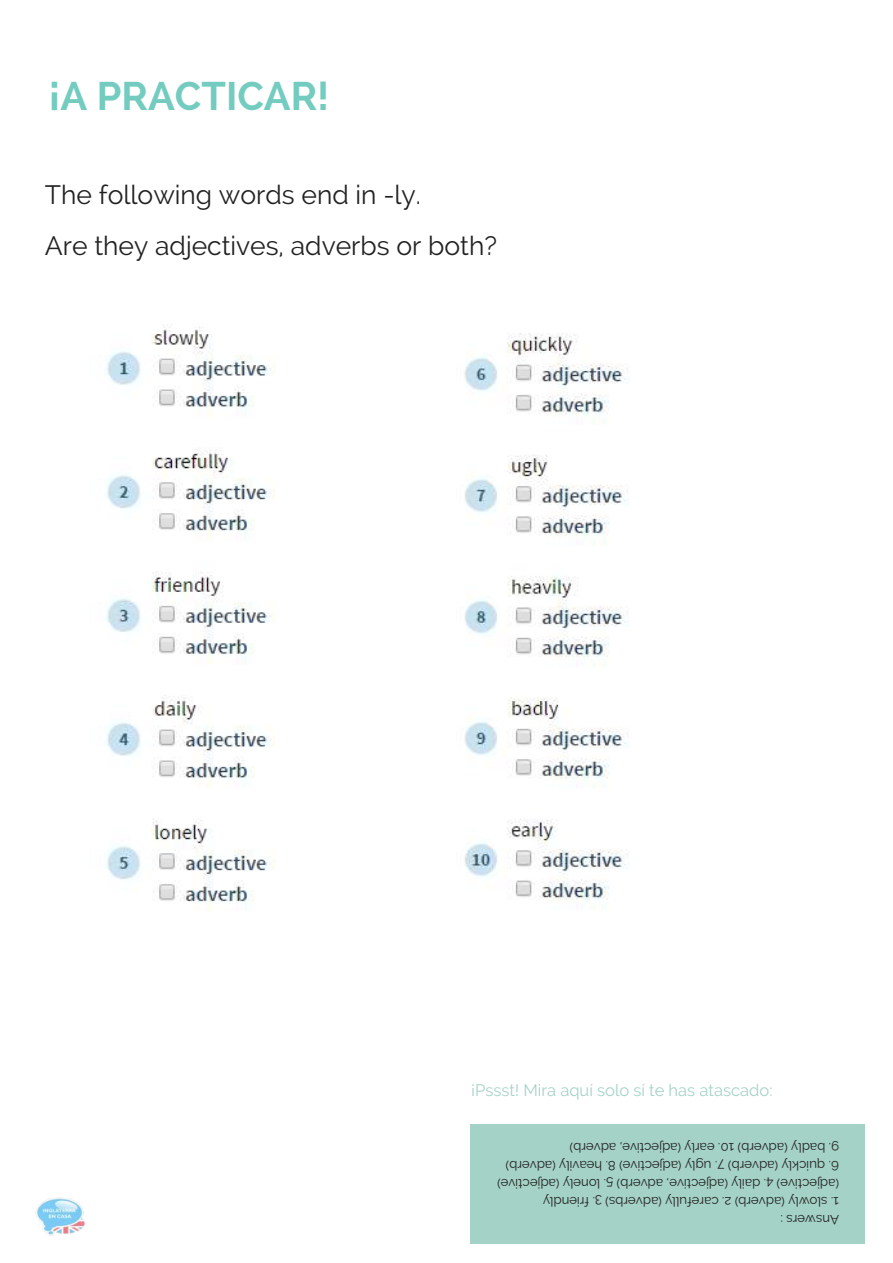
<style>
.page{position:relative;width:893px;height:1263px;background:#fff}
.page>*{position:absolute;margin:0;border:0;box-sizing:border-box;transform-origin:0 0}
.t1{font:700 39.6px "Raleway";color:#73ccbf}
.t2{font:26.4px/50.6px "Raleway";color:#222}
.t3{font:16.5px "Raleway";color:#a5d3c7}
.t4{font:13.2px/18px "Raleway";color:#222}
</style>
<div class="page">
<div style="left:470px;top:1124px;width:394px;height:119px;background:#a4d2c6"></div>
<img style="left:36px;top:1197px;width:49px;height:39px">
<img style="left:106px;top:324px;width:168px;height:587px">
<img style="left:465px;top:333px;width:164px;height:577px">
<h1 class="t1" style="left:49px;top:73px;width:281px">¡A PRACTICAR!</h1>
<h2 class="t2" style="left:45px;top:170px;width:453px">The following words end in -ly.<br>Are they adjectives, adverbs or both?</h2>
<p class="t3" style="left:471px;top:1080px;width:303px">¡Pssst! Mira aquí solo sí te has atascado:</p>
<p class="t4" style="left:839px;top:1229px;width:343px;rotate:180deg">A wsn sre :<br>wol s. 1 yl da ( brev yl luferac. 2) da ( brev dnei r f . 3) s yl<br>da ( d. 4) ev i t ce j y l i a da ( da, ev i t ce j br ev y l eno l . 5) da ( ) ev i t ce j 6 q. y l kc i u da ( br ev gu. 7) y l da ( y l i vaeh. 8) ev i t ce j da ( br ev )<br>b. 9 da y l da ( br ev 01 ) y l r ae. da ( da, ev i t ce j br ev )</p>
</div>
